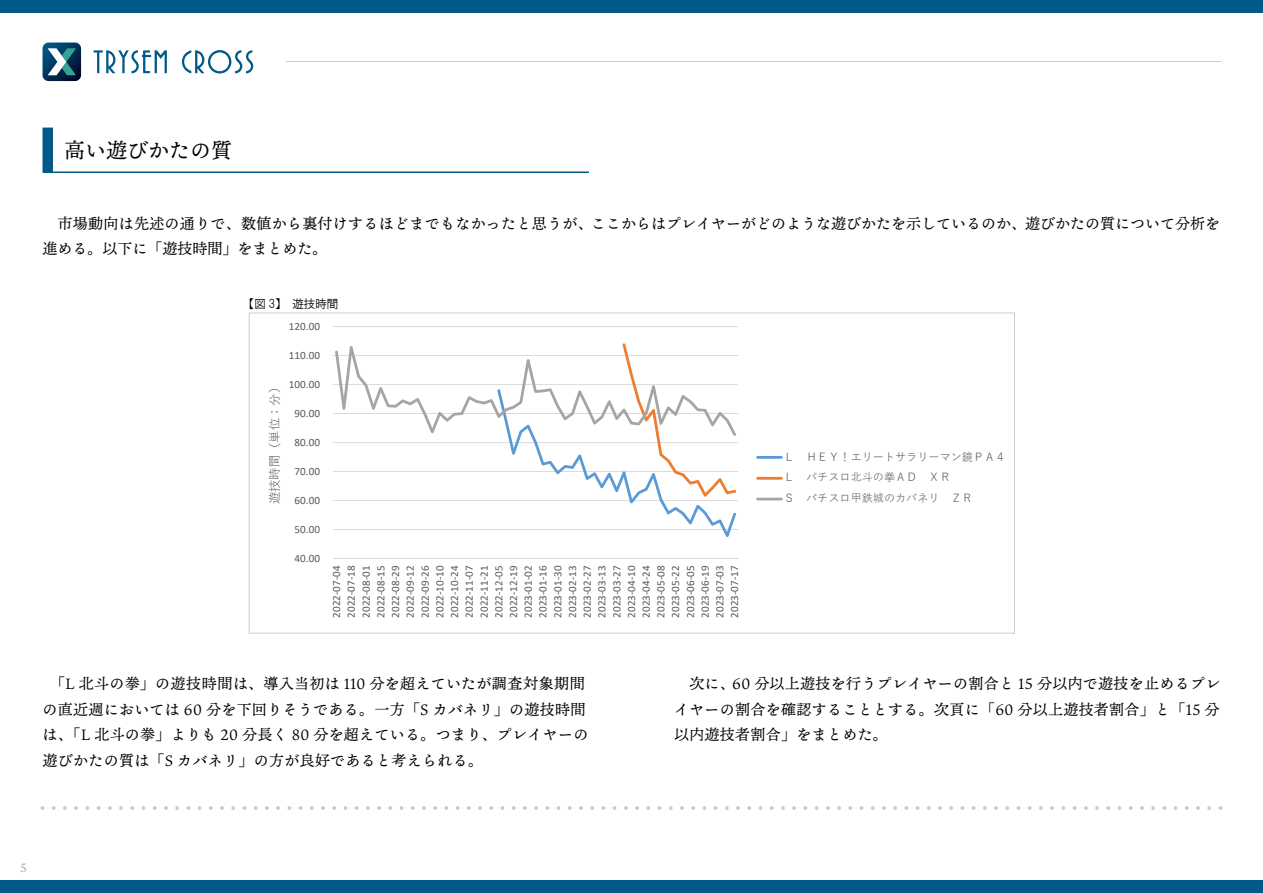
<style>
.page{position:relative;width:1263px;height:893px;background:#fff}
.page>*{position:absolute;margin:0;border:0;box-sizing:border-box;transform-origin:0 0}
.t1{font:21px "Ten Mincho Text";color:#000}
.t2{font:15px/25.5px "Ten Mincho Text";letter-spacing:.02em;color:#000}
.t3{font:15px/25.5px "Ten Mincho Text";color:#000}
.t4{font:12.3px "Yu Gothic";color:#595959}
.t5{font:12px "HGS Gothic M";color:#000}
.t6{font:12px "Ten Mincho Text";color:#9fa0a0}
.t7{font:11.1px/14.7px "Calibri";color:#595959;text-align:justify}
.t8{font:11.1px/20.9px "Yu Gothic";color:#595959}
</style>
<div class="page">
<div style="left:0;top:0;width:1263px;height:13px;background:#005989"></div>
<div style="left:0;top:880px;width:1263px;height:13px;background:#005989"></div>
<svg style="left:94px;top:50px;width:73px;height:23px"></svg>
<svg style="left:182px;top:50px;width:71px;height:23px"></svg>
<svg style="left:43px;top:43px;width:38px;height:38px"></svg>
<svg style="left:41px;top:806px;width:3px;height:4px"></svg>
<svg style="left:52px;top:806px;width:1159px;height:4px"></svg>
<svg style="left:1218px;top:806px;width:4px;height:4px"></svg>
<hr style="left:286px;top:61px;width:934px;height:1px;background:#c9caca">
<svg style="left:43px;top:128px;width:546px;height:45px"></svg>
<svg style="left:249px;top:312px;width:766px;height:322px"></svg>
<h1 class="t1" style="left:64px;top:139px;width:169px">高い遊びかたの質</h1>
<h2 class="t3" style="left:43px;top:211px;width:1179px;text-indent:15px">市場動向は先述の通りで、数値から裏付けするほどまでもなかったと思うが、ここからはプレイヤーがどのような遊びかたを示しているのか、遊びかたの質について分析を進める。以下に「遊技時間」をまとめた。</h2>
<p class="t5" style="left:242px;top:297px;width:98px">【図 3】　遊技時間</p>
<p class="t7" style="left:289px;top:318px;width:33px">120.00</p>
<p class="t4" style="left:263px;top:504px;width:125px;rotate:-90deg">遊技時間（単位：分）</p>
<p class="t7" style="left:289px;top:347px;width:33px">110.00</p>
<p class="t7" style="left:289px;top:376px;width:33px">100.00</p>
<p class="t7" style="left:295px;top:405px;width:27px">90.00</p>
<p class="t7" style="left:295px;top:434px;width:27px">80.00</p>
<p class="t7" style="left:295px;top:463px;width:27px">70.00</p>
<p class="t7" style="left:295px;top:492px;width:27px">60.00</p>
<p class="t7" style="left:295px;top:521px;width:27px">50.00</p>
<p class="t7" style="left:295px;top:550px;width:27px">40.00</p>
<p class="t7" style="left:329px;top:618px;width:53px;rotate:-90deg">2022-07-04<br>2022-07-18<br>2022-08-01<br>2022-08-15<br>2022-08-29<br>2022-09-12<br>2022-09-26<br>2022-10-10<br>2022-10-24<br>2022-11-07<br>2022-11-21<br>2022-12-05<br>2022-12-19<br>2023-01-02<br>2023-01-16<br>2023-01-30<br>2023-02-13<br>2023-02-27<br>2023-03-13<br>2023-03-27<br>2023-04-10<br>2023-04-24<br>2023-05-08<br>2023-05-22<br>2023-06-05<br>2023-06-19<br>2023-07-03<br>2023-07-17</p>
<p class="t8" style="left:784px;top:445px;width:224px">Ｌ ＨＥＹ！エリートサラリーマン鏡ＰＡ４<br>Ｌ パチスロ北斗の拳ＡＤ ＸＲ<br>Ｓ パチスロ甲鉄城のカバネリ ＺＲ</p>
<h2 class="t2" style="left:43px;top:671px;width:547px;text-indent:8px">「L 北斗の拳」の遊技時間は、導入当初は 110 分を超えていたが調査対象期間の直近週においては 60 分を下回りそうである。一方「S カバネリ」の遊技時間は、「L 北斗の拳」よりも 20 分長く 80 分を超えている。つまり、プレイヤーの遊びかたの質は「S カバネリ」の方が良好であると考えられる。</h2>
<h2 class="t2" style="left:674px;top:671px;width:548px;text-align:justify">　次に、60 分以上遊技を行うプレイヤーの割合と 15 分以内で遊技を止めるプレイヤーの割合を確認することとする。次頁に「60 分以上遊技者割合」と「15 分以内遊技者割合」をまとめた。</h2>
<p class="t6" style="left:20px;top:861px;width:8px">5</p>
</div>
